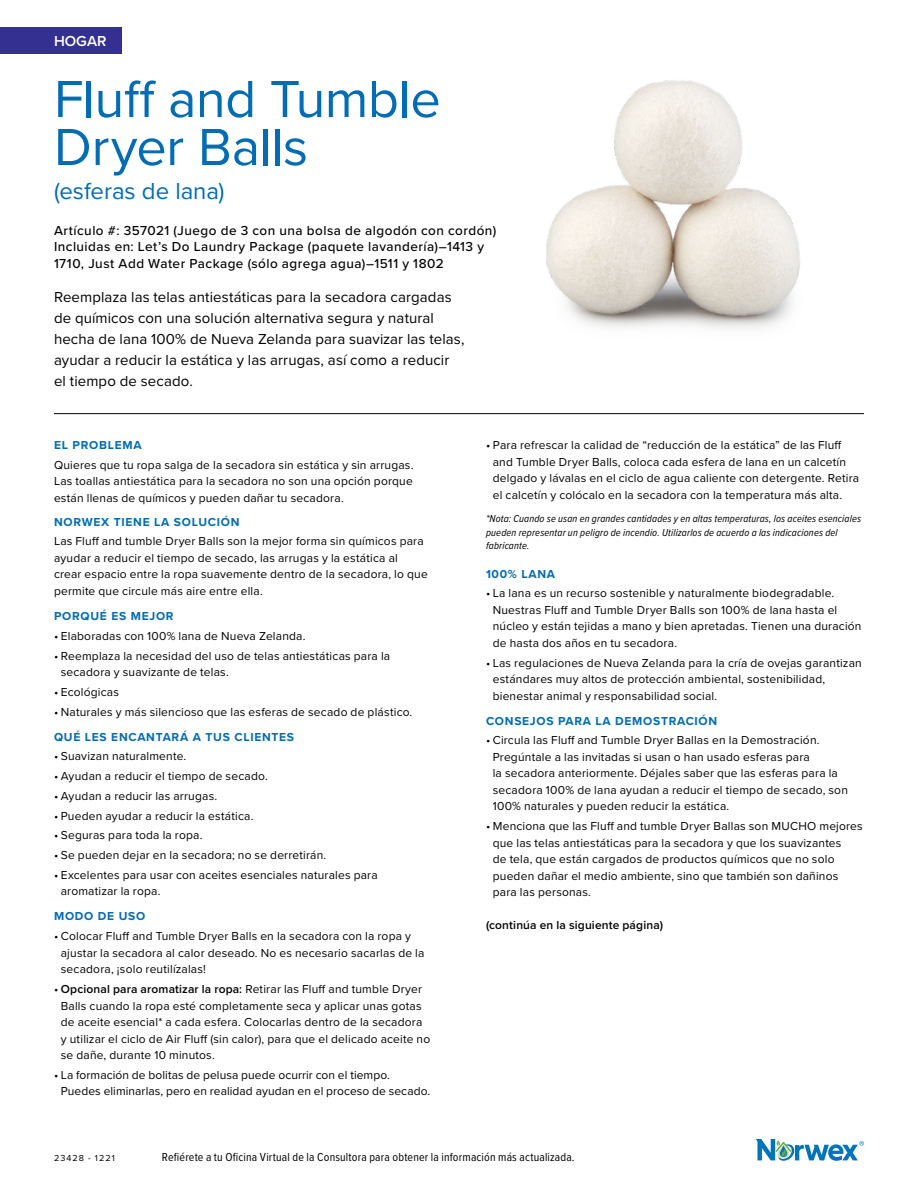
<style>
.page{position:relative;width:918px;height:1188px;background:#fff}
.page>*{position:absolute;margin:0;border:0;box-sizing:border-box;transform-origin:0 0}
.t1{font:54px/48px "Proxima Nova";letter-spacing:-.01em;color:#026cb6}
.t2{font:24px "Proxima Nova";letter-spacing:-.005em;color:#026cb6}
.t3{font:15px/21px "Proxima Nova";letter-spacing:.005em;color:#000}
.t4{font:600 15px "Proxima Nova";color:#fff}
.t5{font:500 13.5px/16.5px "Proxima Nova";letter-spacing:.035em;color:#000}
.t6{font:12px/16.5px "Proxima Nova";letter-spacing:.015em;color:#000}
.t7{font:700 12px "Proxima Nova";letter-spacing:.06em;color:#026cb6}
.t8{font:12px "Proxima Nova Cond";letter-spacing:.015em;color:#000}
.t9{font:600 12px "Proxima Nova";letter-spacing:.015em;color:#000}
.t10{font:italic 10.5px/13.5px "Proxima Nova Cond";letter-spacing:.015em;color:#000}
.t11{font:9px "Proxima Nova";letter-spacing:.115em;color:#000}
.s1{font-weight:600}
</style>
<div class="page">
<div style="left:0;top:27px;width:122px;height:27px;background:#333092"></div>
<hr style="left:54px;top:413px;width:810px;height:1px;background:#000">
<svg style="left:756px;top:1139px;width:108px;height:22px"></svg>
<img style="left:546px;top:80px;width:254px;height:249px">
<p class="t4" style="left:54px;top:32px;width:54px">HOGAR</p>
<h1 class="t1" style="left:54px;top:76px;width:388px">Fluff and Tumble<br>Dryer Balls</h1>
<h2 class="t2" style="left:54px;top:176px;width:172px">(esferas de lana)</h2>
<p class="t5" style="left:54px;top:222px;width:444px">Artículo #: 357021 (Juego de 3 con una bolsa de algodón con cordón)<br>Incluidas en: Let’s Do Laundry Package (paquete lavandería)–1413 y<br>1710, Just Add Water Package (sólo agrega agua)–1511 y 1802</p>
<p class="t3" style="left:54px;top:287px;width:412px">Reemplaza las telas antiestáticas para la secadora cargadas de químicos con una solución alternativa segura y natural hecha de lana 100% de Nueva Zelanda para suavizar las telas, ayudar a reducir la estática y las arrugas, así como a reducir el tiempo de secado.</p>
<p class="t7" style="left:54px;top:438px;width:89px">EL PROBLEMA</p>
<p class="t6" style="left:54px;top:457px;width:361px;text-align:justify">Quieres que tu ropa salga de la secadora sin estática y sin arrugas.<br>Las toallas antiestática para la secadora no son una opción porque están llenas de químicos y pueden dañar tu secadora.</p>
<p class="t7" style="left:54px;top:514px;width:187px">NORWEX TIENE LA SOLUCIÓN</p>
<p class="t6" style="left:54px;top:533px;width:375px">Las Fluff and tumble Dryer Balls son la mejor forma sin químicos para ayudar a reducir el tiempo de secado, las arrugas y la estática al crear espacio entre la ropa suavemente dentro de la secadora, lo que permite que circule más aire entre ella.</p>
<p class="t7" style="left:54px;top:609px;width:121px">PORQUÉ ES MEJOR</p>
<p class="t6" style="left:54px;top:628px;width:253px">• Elaboradas con 100% lana de Nueva Zelanda.</p>
<p class="t6" style="left:61px;top:648px;width:331px;text-indent:-7px">• Reemplaza la necesidad del uso de telas antiestáticas para la secadora y suavizante de telas.</p>
<p class="t6" style="left:54px;top:684px;width:67px">• Ecológicas</p>
<p class="t6" style="left:54px;top:704px;width:360px">• Naturales y más silencioso que las esferas de secado de plástico.</p>
<p class="t7" style="left:54px;top:729px;width:242px">QUÉ LES ENCANTARÁ A TUS CLIENTES</p>
<p class="t6" style="left:54px;top:748px;width:134px">• Suavizan naturalmente.</p>
<p class="t6" style="left:54px;top:768px;width:215px">• Ayudan a reducir el tiempo de secado.</p>
<p class="t6" style="left:54px;top:788px;width:165px">• Ayudan a reducir las arrugas.</p>
<p class="t6" style="left:54px;top:808px;width:201px">• Pueden ayudar a reducir la estática.</p>
<p class="t6" style="left:54px;top:827px;width:150px">• Seguras para toda la ropa.</p>
<p class="t6" style="left:54px;top:847px;width:274px">• Se pueden dejar en la secadora; no se derretirán.</p>
<p class="t6" style="left:61px;top:867px;width:319px;text-indent:-7px">• Excelentes para usar con aceites esenciales naturales para aromatizar la ropa.</p>
<p class="t7" style="left:54px;top:909px;width:93px">MODO DE USO</p>
<p class="t6" style="left:61px;top:928px;width:365px;text-indent:-7px">• Colocar Fluff and Tumble Dryer Balls en la secadora con la ropa y ajustar la secadora al calor deseado. No es necesario sacarlas de la secadora, ¡solo reutilízalas!</p>
<p class="t6" style="left:61px;top:981px;width:371px;text-indent:-7px">• <span class="s1">Opcional para aromatizar la ropa:</span> Retirar las Fluff and tumble Dryer Balls cuando la ropa esté completamente seca y aplicar unas gotas de aceite esencial* a cada esfera. Colocarlas dentro de la secadora y utilizar el ciclo de Air Fluff (sin calor), para que el delicado aceite no se dañe, durante 10 minutos.</p>
<p class="t6" style="left:61px;top:1067px;width:371px;text-indent:-7px">• La formación de bolitas de pelusa puede ocurrir con el tiempo.<br>Puedes eliminarlas, pero en realidad ayudan en el proceso de secado.</p>
<p class="t6" style="left:493px;top:437px;width:368px;text-indent:-7px">• Para refrescar la calidad de “reducción de la estática” de las Fluff and Tumble Dryer Balls, coloca cada esfera de lana en un calcetín delgado y lávalas en el ciclo de agua caliente con detergente. Retira el calcetín y colócalo en la secadora con la temperatura más alta.</p>
<p class="t10" style="left:486px;top:512px;width:377px">*Nota: Cuando se usan en grandes cantidades y en altas temperaturas, los aceites esenciales pueden representar un peligro de incendio. Utilizarlos de acuerdo a las indicaciones del fabricante.</p>
<p class="t7" style="left:486px;top:566px;width:71px">100% LANA</p>
<p class="t6" style="left:493px;top:585px;width:370px;text-indent:-7px">• La lana es un recurso sostenible y naturalmente biodegradable.<br>Nuestras Fluff and Tumble Dryer Balls son 100% de lana hasta el núcleo y están tejidas a mano y bien apretadas. Tienen una duración de hasta dos años en tu secadora.</p>
<p class="t6" style="left:493px;top:655px;width:371px;text-indent:-7px">• Las regulaciones de Nueva Zelanda para la cría de ovejas garantizan estándares muy altos de protección ambiental, sostenibilidad, bienestar animal y responsabilidad social.</p>
<p class="t7" style="left:486px;top:713px;width:233px">CONSEJOS PARA LA DEMOSTRACIÓN</p>
<p class="t6" style="left:493px;top:732px;width:357px;text-indent:-7px">• Circula las Fluff and Tumble Dryer Ballas en la Demostración.<br>Pregúntale a las invitadas si usan o han usado esferas para<br>la secadora anteriormente. Déjales saber que las esferas para la secadora 100% de lana ayudan a reducir el tiempo de secado, son 100% naturales y pueden reducir la estática.</p>
<p class="t6" style="left:493px;top:818px;width:372px;text-indent:-7px">• Menciona que las Fluff and tumble Dryer Ballas son MUCHO mejores que las telas antiestáticas para la secadora y que los suavizantes<br>de tela, que están cargados de productos químicos que no solo pueden dañar el medio ambiente, sino que también son dañinos para las personas.</p>
<p class="t9" style="left:486px;top:918px;width:178px">(continúa en la siguiente página)</p>
<p class="t11" style="left:54px;top:1152px;width:62px">23428 - 1221</p>
<p class="t8" style="left:162px;top:1150px;width:414px">Refiérete a tu Oficina Virtual de la Consultora para obtener la información más actualizada.</p>
</div>
